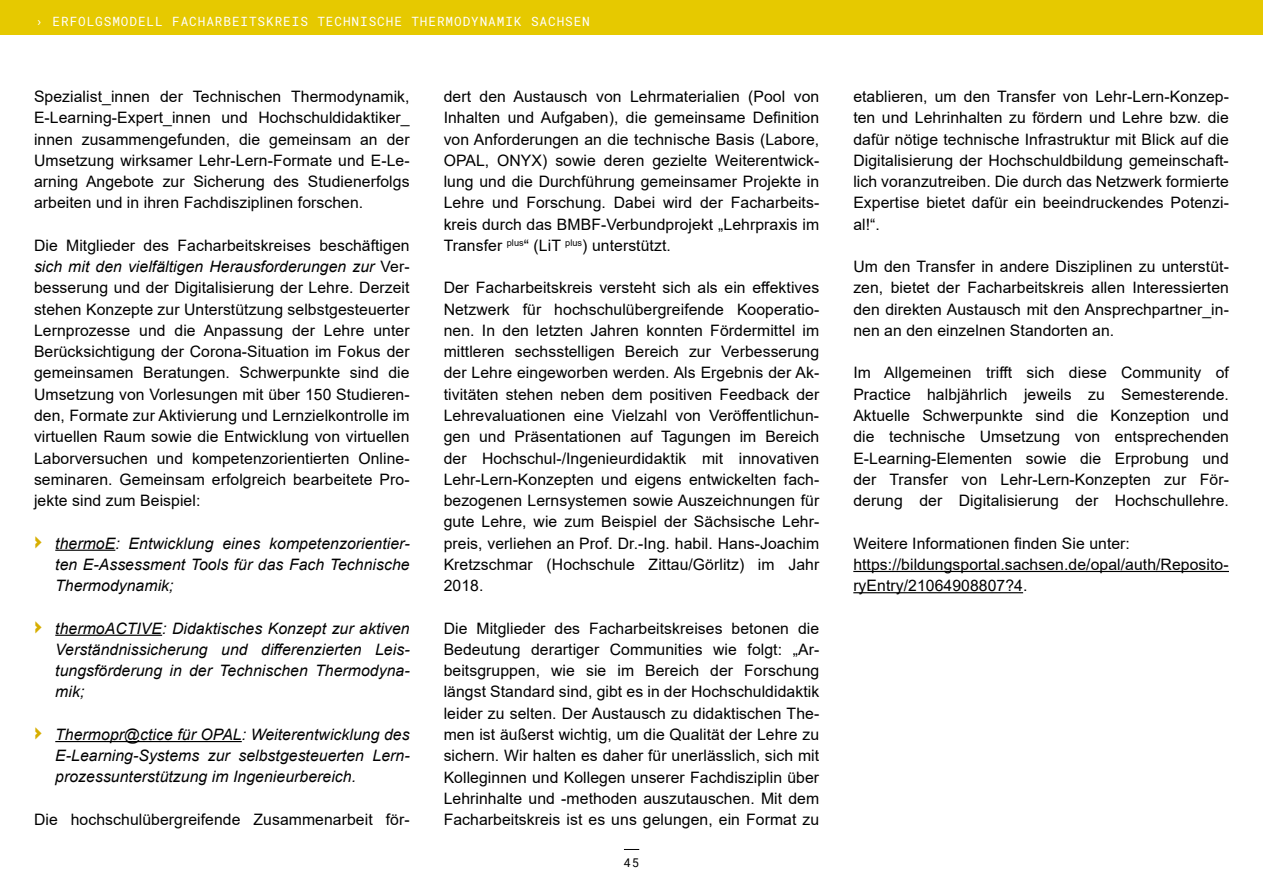
<style>
.page{position:relative;width:1263px;height:893px;background:#fff}
.page>*{position:absolute;margin:0;border:0;box-sizing:border-box;transform-origin:0 0}
.t1{font:15.75px/21.3px "Arial";letter-spacing:.005em;color:#000;text-align:justify}
.t2{font:italic 15.75px/21.3px "Arial";letter-spacing:.005em;color:#000;text-align:justify}
.t3{font:12.75px "Roboto Mono";letter-spacing:.07em;color:#fff}
.t4{font:12px "Roboto";color:#000}
.s1{font-style:italic}
.s2{font-family:"DIN Pro";font-weight:900;font-style:normal;font-size:22.5px;color:#d7ae00}
</style>
<div class="page">
<div style="left:0;top:0;width:1263px;height:34px;background:#e6c900"></div>
<svg style="left:624px;top:849px;width:15px;height:1px"></svg>
<hr style="left:55px;top:550px;width:60px;height:1px;background:#000">
<hr style="left:55px;top:635px;width:107px;height:1px;background:#000">
<hr style="left:55px;top:741px;width:187px;height:1px;background:#000">
<hr style="left:853px;top:571px;width:376px;height:1px;background:#000">
<hr style="left:853px;top:592px;width:170px;height:1px;background:#000">
<p class="t3" style="left:36px;top:12px;width:556px">› ERFOLGSMODELL FACHARBEITSKREIS TECHNISCHE THERMODYNAMIK SACHSEN</p>
<p class="t1" style="left:34px;top:86px;width:377px">Spezialist_innen der Technischen Thermodynamik, E-Learning-Expert_innen und Hochschuldidaktiker_ innen zusammengefunden, die gemeinsam an der Umsetzung wirksamer Lehr-Lern-Formate und E-Le&shy;arning Angebote zur Sicherung des Studienerfolgs arbeiten und in ihren Fachdisziplinen forschen.</p>
<p class="t1" style="left:34px;top:235px;width:377px">Die Mitglieder des Facharbeitskreises beschäftigen <span class="s1">sich mit den vielfältigen Herausforderungen zur</span> Ver&shy;besserung und der Digitalisierung der Lehre. Derzeit stehen Konzepte zur Unterstützung selbstgesteuerter Lernprozesse und die Anpassung der Lehre unter Berücksichtigung der Corona-Situation im Fokus der gemeinsamen Beratungen. Schwerpunkte sind die Umsetzung von Vorlesungen mit über 150 Studieren&shy;den, Formate zur Aktivierung und Lernzielkontrolle im virtuellen Raum sowie die Entwicklung von virtuellen Laborversuchen und kompetenzorientierten Online&shy;seminaren. Gemeinsam erfolgreich bearbeitete Pro&shy;jekte sind zum Beispiel:</p>
<p class="t2" style="left:55px;top:533px;width:356px;text-indent:-21px"><span class="s2">›</span> thermoE: Entwicklung eines kompetenzorientier&shy;ten E-Assessment Tools für das Fach Technische Thermodynamik;</p>
<p class="t2" style="left:55px;top:618px;width:356px;text-indent:-21px"><span class="s2">›</span> thermoACTIVE: Didaktisches Konzept zur aktiven Verständnissicherung und differenzierten Leis&shy;tungsförderung in der Technischen Thermodyna&shy;mik;</p>
<p class="t2" style="left:55px;top:724px;width:356px;text-indent:-21px"><span class="s2">›</span> Thermopr@ctice für OPAL: Weiterentwicklung des E-Learning-Systems zur selbstgesteuerten Lern&shy;prozessunterstützung im Ingenieurbereich.</p>
<p class="t1" style="left:34px;top:809px;width:377px">Die hochschulübergreifende Zusammenarbeit för-</p>
<p class="t1" style="left:444px;top:86px;width:377px">dert den Austausch von Lehrmaterialien (Pool von Inhalten und Aufgaben), die gemeinsame Definition von Anforderungen an die technische Basis (Labore, OPAL, ONYX) sowie deren gezielte Weiterentwick&shy;lung und die Durchführung gemeinsamer Projekte in Lehre und Forschung. Dabei wird der Facharbeits&shy;kreis durch das BMBF-Verbundprojekt „Lehrpraxis im Transfer <sup>plus</sup>“ (LiT <sup>plus</sup>) unterstützt.</p>
<p class="t1" style="left:444px;top:277px;width:377px">Der Facharbeitskreis versteht sich als ein effektives Netzwerk für hochschulübergreifende Kooperatio&shy;nen. In den letzten Jahren konnten Fördermittel im mittleren sechsstelligen Bereich zur Verbesserung der Lehre eingeworben werden. Als Ergebnis der Ak&shy;tivitäten stehen neben dem positiven Feedback der Lehrevaluationen eine Vielzahl von Veröffentlichun&shy;gen und Präsentationen auf Tagungen im Bereich der Hochschul-/Ingenieurdidaktik mit innovativen Lehr-Lern-Konzepten und eigens entwickelten fach&shy;bezogenen Lernsystemen sowie Auszeichnungen für gute Lehre, wie zum Beispiel der Sächsische Lehr&shy;preis, verliehen an Prof. Dr.-Ing. habil. Hans-Joachim Kretzschmar (Hochschule Zittau/Görlitz) im Jahr 2018.</p>
<p class="t1" style="left:444px;top:617px;width:377px">Die Mitglieder des Facharbeitskreises betonen die Bedeutung derartiger Communities wie folgt: „Ar&shy;beitsgruppen, wie sie im Bereich der Forschung längst Standard sind, gibt es in der Hochschuldidaktik leider zu selten. Der Austausch zu didaktischen The&shy;men ist äußerst wichtig, um die Qualität der Lehre zu sichern. Wir halten es daher für unerlässlich, sich mit Kolleginnen und Kollegen unserer Fachdisziplin über Lehrinhalte und -methoden auszutauschen. Mit dem Facharbeitskreis ist es uns gelungen, ein Format zu</p>
<p class="t4" style="left:624px;top:855px;width:17px">45</p>
<p class="t1" style="left:853px;top:86px;width:377px">etablieren, um den Transfer von Lehr-Lern-Konzep&shy;ten und Lehrinhalten zu fördern und Lehre bzw. die dafür nötige technische Infrastruktur mit Blick auf die Digitalisierung der Hochschuldbildung gemeinschaft&shy;lich voranzutreiben. Die durch das Netzwerk formierte Expertise bietet dafür ein beeindruckendes Potenzi&shy;al!“.</p>
<p class="t1" style="left:853px;top:256px;width:377px">Um den Transfer in andere Disziplinen zu unterstüt&shy;zen, bietet der Facharbeitskreis allen Interessierten den direkten Austausch mit den Ansprechpartner_in&shy;nen an den einzelnen Standorten an.</p>
<p class="t1" style="left:853px;top:362px;width:377px">Im Allgemeinen trifft sich diese Community of Practice halbjährlich jeweils zu Semesterende.<br>Aktuelle Schwerpunkte sind die Konzeption und die technische Umsetzung von entsprechenden E-Learning-Elementen sowie die Erprobung und der Transfer von Lehr-Lern-Konzepten zur För&shy;derung der Digitalisierung der Hochschullehre.</p>
<p class="t1" style="left:853px;top:532px;width:377px;text-align:left">Weitere Informationen finden Sie unter: https://bildungsportal.sachsen.de/opal/auth/Reposito&shy;ryEntry/21064908807?4.</p>
</div>
